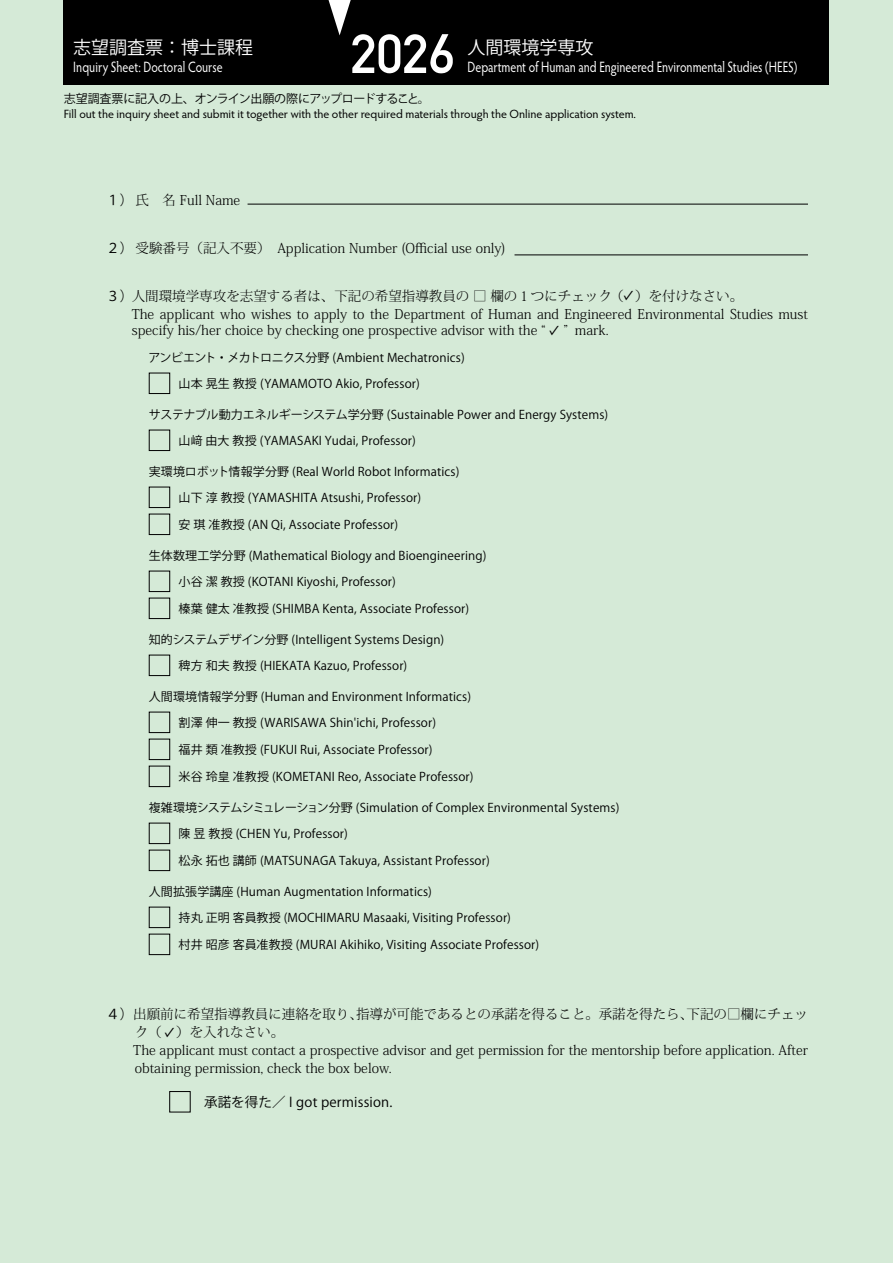
<style>
.page{position:relative;width:893px;height:1263px;background:#d5ead7}
.page>*{position:absolute;margin:0;border:0;box-sizing:border-box;transform-origin:0 0}
.t1{font:700 54px "DIN Alternate";color:#fff}
.t2{font:18px "Koz Go Pro";color:#fff}
.t3{font:15px "Hypatia Sans Pro";color:#fff;scale:.8 1}
.t4{font:300 13.5px/18px "Koz Min Pro";color:#000}
.t5{font:13.5px "Koz Go Pr 6 N";letter-spacing:.015em;color:#000}
.t6{font:12px/25.7px "Koz Go Pro";letter-spacing:.01em;color:#000}
.t7{font:12px "Hypatia Sans Pro";color:#000}
.t8{font:12px "Koz Go Pro";letter-spacing:-.025em;color:#000}
.s1{font-family:"Koz Go Pro";font-weight:400}
.s2{font-family:"Hypatia Sans Pro";font-weight:400}
</style>
<div class="page">
<div style="left:64px;top:0;width:765px;height:85px;background:#000"></div>
<svg style="left:329px;top:0;width:22px;height:35px"></svg>
<hr style="left:248px;top:204px;width:560px;height:1px;background:#000">
<hr style="left:514px;top:255px;width:294px;height:1px;background:#000">
<div style="left:149px;top:373px;width:21px;height:21px;border:1px solid #000"></div>
<div style="left:149px;top:430px;width:21px;height:21px;border:1px solid #000"></div>
<div style="left:149px;top:487px;width:21px;height:21px;border:1px solid #000"></div>
<div style="left:149px;top:514px;width:21px;height:21px;border:1px solid #000"></div>
<div style="left:149px;top:571px;width:21px;height:21px;border:1px solid #000"></div>
<div style="left:149px;top:598px;width:21px;height:21px;border:1px solid #000"></div>
<div style="left:149px;top:655px;width:21px;height:21px;border:1px solid #000"></div>
<div style="left:149px;top:712px;width:21px;height:21px;border:1px solid #000"></div>
<div style="left:149px;top:739px;width:21px;height:21px;border:1px solid #000"></div>
<div style="left:149px;top:766px;width:21px;height:21px;border:1px solid #000"></div>
<div style="left:149px;top:823px;width:21px;height:21px;border:1px solid #000"></div>
<div style="left:149px;top:850px;width:21px;height:21px;border:1px solid #000"></div>
<div style="left:149px;top:907px;width:21px;height:21px;border:1px solid #000"></div>
<div style="left:149px;top:934px;width:21px;height:21px;border:1px solid #000"></div>
<div style="left:169px;top:1091px;width:22px;height:21px;border:1px solid #000"></div>
<h2 class="t2" style="left:73px;top:36px;width:181px">志望調査票：博士課程</h2>
<p class="t3" style="left:73px;top:57px;width:188px">Inquiry Sheet: Doctoral Course</p>
<h1 class="t1" style="left:351px;top:13px;width:105px">2026</h1>
<h2 class="t2" style="left:468px;top:36px;width:127px">人間環境学専攻</h2>
<p class="t3" style="left:468px;top:57px;width:414px">Department of Human and Engineered Environmental Studies (HEES)</p>
<p class="t8" style="left:64px;top:91px;width:367px">志望調査票に記入の上、オンライン出願の際にアップロードすること。</p>
<p class="t7" style="left:64px;top:106px;width:574px">Fill out the inquiry sheet and submit it together with the other required materials through the Online application system.</p>
<p class="t4" style="left:106px;top:190px;width:136px"><span class="s1">１）</span> 氏　名 Full Name</p>
<p class="t4" style="left:106px;top:238px;width:401px"><span class="s1">２）</span> 受験番号（記入不要）　Application Number (Official use only)</p>
<p class="t4" style="left:132px;top:286px;width:678px;text-indent:-26px"><span class="s1">３）</span>人間環境学専攻を志望する者は、下記の希望指導教員の □ 欄の１つにチェック（<span class="s2">✓</span>）を付けなさい。<br>The applicant who wishes to apply to the Department of Human and Engineered Environmental Studies must</p>
<p class="t4" style="left:132px;top:321px;width:478px">specify his/her choice by checking one prospective advisor with the “ <span class="s2">✓</span> ” mark.</p>
<p class="t6" style="left:179px;top:345px;width:288px;text-indent:-30px">アンビエント・メカトロニクス分野 (Ambient Mechatronics)山本晃生教授 (YAMAMOTO Akio, Professor)</p>
<p class="t6" style="left:179px;top:402px;width:431px;text-indent:-30px">サステナブル動力エネルギーシステム学分野 (Sustainable Power and Energy Systems)山﨑由大教授 (YAMASAKI Yudai, Professor)</p>
<p class="t6" style="left:179px;top:459px;width:282px;text-indent:-30px">実環境ロボット情報学分野 (Real World Robot Informatics)山下淳教授 (YAMASHITA Atsushi, Professor)</p>
<p class="t6" style="left:179px;top:512px;width:221px">安琪准教授 (AN Qi, Associate Professor)</p>
<p class="t6" style="left:179px;top:543px;width:309px;text-indent:-30px">生体数理工学分野 (Mathematical Biology and Bioengineering)小谷潔教授 (KOTANI Kiyoshi, Professor)</p>
<p class="t6" style="left:179px;top:596px;width:292px">榛葉健太准教授 (SHIMBA Kenta, Associate Professor)</p>
<p class="t6" style="left:179px;top:627px;width:267px;text-indent:-30px">知的システムデザイン分野 (Intelligent Systems Design)稗方和夫教授 (HIEKATA Kazuo, Professor)</p>
<p class="t6" style="left:149px;top:684px;width:324px;text-align:center">人間環境情報学分野 (Human and Environment Informatics)割澤伸一教授 (WARISAWA Shin'ichi, Professor)</p>
<p class="t6" style="left:179px;top:737px;width:256px">福井類准教授 (FUKUI Rui, Associate Professor)</p>
<p class="t6" style="left:179px;top:764px;width:297px">米谷玲皇准教授 (KOMETANI Reo, Associate Professor)</p>
<p class="t6" style="left:179px;top:795px;width:442px;text-indent:-30px">複雑環境システムシミュレーション分野 (Simulation of Complex Environmental Systems)陳昱教授 (CHEN Yu, Professor)</p>
<p class="t6" style="left:179px;top:848px;width:313px">松永拓也講師 (MATSUNAGA Takuya, Assistant Professor)</p>
<p class="t6" style="left:179px;top:879px;width:334px;text-indent:-30px">人間拡張学講座 (Human Augmentation Informatics)<br>持丸正明客員教授 (MOCHIMARU Masaaki, Visiting Professor)</p>
<p class="t6" style="left:179px;top:932px;width:362px">村井昭彦客員准教授 (MURAI Akihiko, Visiting Associate Professor)</p>
<p class="t4" style="left:133px;top:1005px;width:676px;text-indent:-27px"><span class="s1">４）</span>出願前に希望指導教員に連絡を取り、指導が可能であるとの承諾を得ること。承諾を得たら、下記の□欄にチェック（ <span class="s2">✓</span>）を入れなさい。<br>The applicant must contact a prospective advisor and get permission for the mentorship before application. After obtaining permission, check the box below.</p>
<p class="t5" style="left:204px;top:1094px;width:190px">承諾を得た／ I got permission.</p>
</div>
